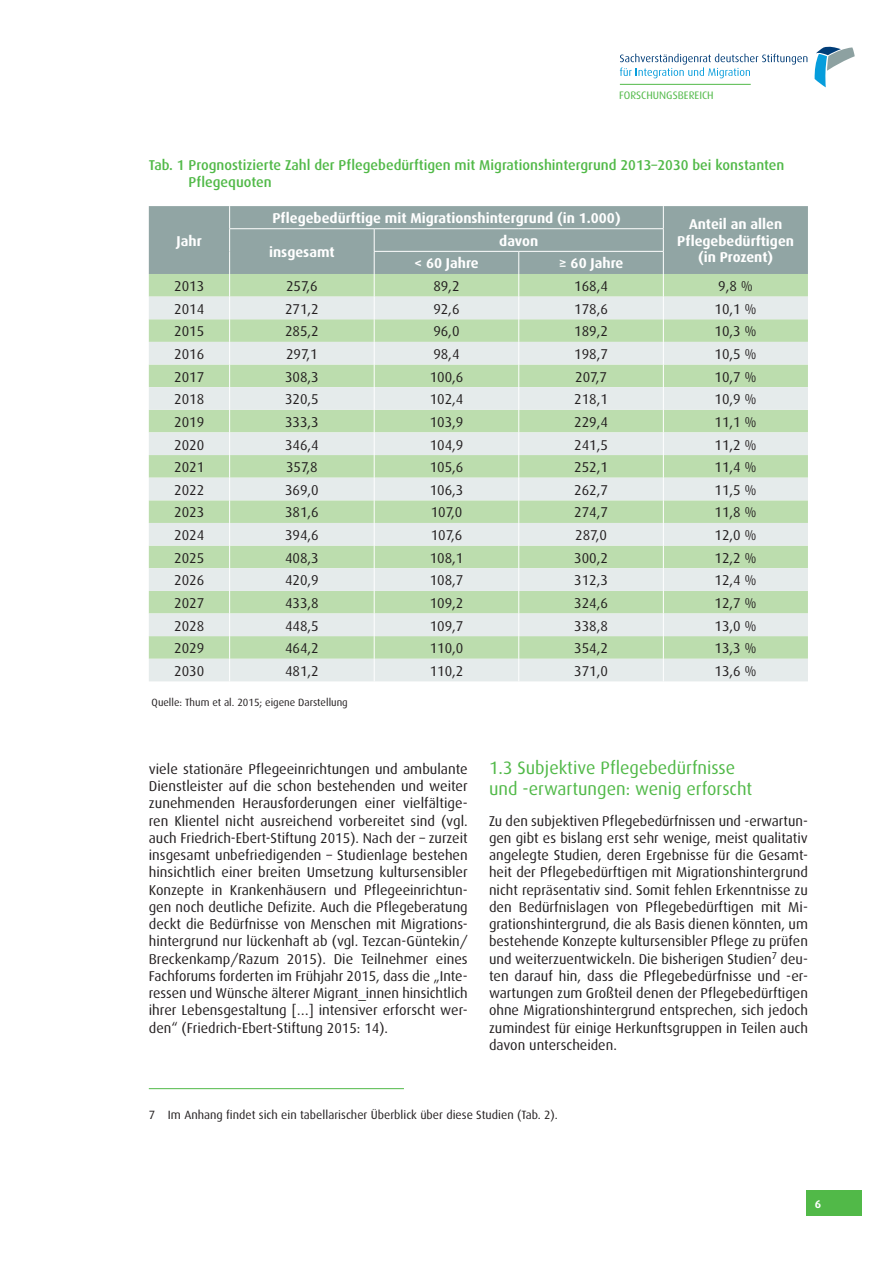
<style>
.page{position:relative;width:893px;height:1263px;background:#fff}
.page>*{position:absolute;margin:0;border:0;box-sizing:border-box;transform-origin:0 0}
.t1{font:18px/21px "Dax CE";color:#51b948}
.t2{font:14.25px/17.2px "Dax CE";color:#231f20;text-align:justify}
.t3{font:14.25px/17.2px "Dax Turk";color:#231f20;text-align:justify}
.t4{font:700 14.25px/16.5px "Dax CE";color:#fff;text-align:center}
.t5{font:500 14.25px/17.2px "Dax CE";color:#51b948}
.t6{font:12px "Dax Turk";color:#231f20}
.t7{font:700 11.4px "Dax CE";color:#fff}
.t8{font:10.8px "Dax Turk";color:#51b948}
.t9{font:10.5px "Dax CE";color:#231f20}
</style>
<div class="page">
<div style="left:806px;top:1191px;width:56px;height:25px;background:#51b948"></div>
<svg style="left:814px;top:47px;width:41px;height:40px"></svg>
<svg style="left:620px;top:54px;width:187px;height:24px"></svg>
<hr style="left:620px;top:84px;width:131px;height:1px;background:#51b948">
<svg style="left:149px;top:206px;width:659px;height:475px;background:#c8dbc7"></svg>
<hr style="left:149px;top:1088px;width:255px;height:1px;background:#51b948">
<p class="t8" style="left:619px;top:89px;width:96px">FORSCHUNGSBEREICH</p>
<p class="t5" style="left:189px;top:156px;width:597px;text-indent:-40px">Tab. 1 Prognostizierte Zahl der Pflegebedürftigen mit Migrationshintergrund 2013–2030 bei konstanten<br>Pflegequoten</p>
<p class="t4" style="left:177px;top:232px;width:27px">Jahr</p>
<p class="t4" style="left:272px;top:209px;width:350px">Pflegebedürftige mit Migrationshintergrund (in 1.000)</p>
<p class="t4" style="left:677px;top:216px;width:118px">Anteil an allen<br>Pflegebedürftigen (in Prozent)</p>
<p class="t4" style="left:499px;top:232px;width:41px">davon</p>
<p class="t4" style="left:269px;top:243px;width:67px">insgesamt</p>
<p class="t4" style="left:414px;top:255px;width:66px">&lt; 60 Jahre</p>
<p class="t4" style="left:559px;top:255px;width:66px">≥ 60 Jahre</p>
<p class="t2" style="left:174px;top:277px;width:32px">2013</p>
<p class="t2" style="left:286px;top:277px;width:33px">257,6</p>
<p class="t2" style="left:433px;top:277px;width:28px">89,2</p>
<p class="t2" style="left:574px;top:277px;width:35px">168,4</p>
<p class="t2" style="left:718px;top:277px;width:36px">9,8 %</p>
<p class="t2" style="left:174px;top:300px;width:32px">2014</p>
<p class="t2" style="left:285px;top:300px;width:35px">271,2</p>
<p class="t2" style="left:433px;top:300px;width:28px">92,6</p>
<p class="t2" style="left:574px;top:300px;width:35px">178,6</p>
<p class="t2" style="left:714px;top:300px;width:44px">10,1 %</p>
<p class="t2" style="left:174px;top:322px;width:32px">2015</p>
<p class="t2" style="left:285px;top:322px;width:35px">285,2</p>
<p class="t2" style="left:433px;top:322px;width:28px">96,0</p>
<p class="t2" style="left:574px;top:322px;width:35px">189,2</p>
<p class="t2" style="left:714px;top:322px;width:44px">10,3 %</p>
<p class="t2" style="left:174px;top:345px;width:32px">2016</p>
<p class="t2" style="left:286px;top:345px;width:33px">297,1</p>
<p class="t2" style="left:433px;top:345px;width:28px">98,4</p>
<p class="t2" style="left:574px;top:345px;width:35px">198,7</p>
<p class="t2" style="left:714px;top:345px;width:44px">10,5 %</p>
<p class="t2" style="left:174px;top:368px;width:32px">2017</p>
<p class="t2" style="left:285px;top:368px;width:35px">308,3</p>
<p class="t2" style="left:430px;top:368px;width:35px">100,6</p>
<p class="t2" style="left:575px;top:368px;width:33px">207,7</p>
<p class="t2" style="left:714px;top:368px;width:44px">10,7 %</p>
<p class="t2" style="left:174px;top:390px;width:32px">2018</p>
<p class="t2" style="left:285px;top:390px;width:35px">320,5</p>
<p class="t2" style="left:430px;top:390px;width:35px">102,4</p>
<p class="t2" style="left:574px;top:390px;width:35px">218,1</p>
<p class="t2" style="left:714px;top:390px;width:44px">10,9 %</p>
<p class="t2" style="left:174px;top:413px;width:32px">2019</p>
<p class="t2" style="left:285px;top:413px;width:35px">333,3</p>
<p class="t2" style="left:430px;top:413px;width:35px">103,9</p>
<p class="t2" style="left:574px;top:413px;width:35px">229,4</p>
<p class="t2" style="left:714px;top:413px;width:44px">11,1 %</p>
<p class="t2" style="left:174px;top:435px;width:32px">2020</p>
<p class="t2" style="left:285px;top:435px;width:35px">346,4</p>
<p class="t2" style="left:430px;top:435px;width:35px">104,9</p>
<p class="t2" style="left:574px;top:435px;width:35px">241,5</p>
<p class="t2" style="left:714px;top:435px;width:44px">11,2 %</p>
<p class="t2" style="left:174px;top:458px;width:32px">2021</p>
<p class="t2" style="left:286px;top:458px;width:33px">357,8</p>
<p class="t2" style="left:430px;top:458px;width:35px">105,6</p>
<p class="t2" style="left:574px;top:458px;width:35px">252,1</p>
<p class="t2" style="left:714px;top:458px;width:44px">11,4 %</p>
<p class="t2" style="left:174px;top:481px;width:32px">2022</p>
<p class="t2" style="left:285px;top:481px;width:35px">369,0</p>
<p class="t2" style="left:430px;top:481px;width:35px">106,3</p>
<p class="t2" style="left:574px;top:481px;width:35px">262,7</p>
<p class="t2" style="left:714px;top:481px;width:44px">11,5 %</p>
<p class="t2" style="left:174px;top:503px;width:32px">2023</p>
<p class="t2" style="left:285px;top:503px;width:35px">381,6</p>
<p class="t2" style="left:431px;top:503px;width:33px">107,0</p>
<p class="t2" style="left:574px;top:503px;width:35px">274,7</p>
<p class="t2" style="left:714px;top:503px;width:44px">11,8 %</p>
<p class="t2" style="left:174px;top:526px;width:32px">2024</p>
<p class="t2" style="left:285px;top:526px;width:35px">394,6</p>
<p class="t2" style="left:431px;top:526px;width:33px">107,6</p>
<p class="t2" style="left:575px;top:526px;width:33px">287,0</p>
<p class="t2" style="left:714px;top:526px;width:44px">12,0 %</p>
<p class="t2" style="left:174px;top:549px;width:32px">2025</p>
<p class="t2" style="left:285px;top:549px;width:35px">408,3</p>
<p class="t2" style="left:430px;top:549px;width:35px">108,1</p>
<p class="t2" style="left:574px;top:549px;width:35px">300,2</p>
<p class="t2" style="left:714px;top:549px;width:44px">12,2 %</p>
<p class="t2" style="left:174px;top:571px;width:32px">2026</p>
<p class="t2" style="left:285px;top:571px;width:35px">420,9</p>
<p class="t2" style="left:430px;top:571px;width:35px">108,7</p>
<p class="t2" style="left:574px;top:571px;width:35px">312,3</p>
<p class="t2" style="left:714px;top:571px;width:44px">12,4 %</p>
<p class="t2" style="left:174px;top:594px;width:32px">2027</p>
<p class="t2" style="left:285px;top:594px;width:35px">433,8</p>
<p class="t2" style="left:430px;top:594px;width:35px">109,2</p>
<p class="t2" style="left:574px;top:594px;width:35px">324,6</p>
<p class="t2" style="left:714px;top:594px;width:44px">12,7 %</p>
<p class="t2" style="left:174px;top:616px;width:32px">2028</p>
<p class="t2" style="left:285px;top:616px;width:35px">448,5</p>
<p class="t2" style="left:430px;top:616px;width:35px">109,7</p>
<p class="t2" style="left:574px;top:616px;width:35px">338,8</p>
<p class="t2" style="left:714px;top:616px;width:44px">13,0 %</p>
<p class="t2" style="left:174px;top:639px;width:32px">2029</p>
<p class="t2" style="left:285px;top:639px;width:35px">464,2</p>
<p class="t2" style="left:430px;top:639px;width:35px">110,0</p>
<p class="t2" style="left:574px;top:639px;width:35px">354,2</p>
<p class="t2" style="left:714px;top:639px;width:44px">13,3 %</p>
<p class="t2" style="left:174px;top:662px;width:32px">2030</p>
<p class="t2" style="left:285px;top:662px;width:35px">481,2</p>
<p class="t2" style="left:430px;top:662px;width:35px">110,2</p>
<p class="t2" style="left:574px;top:662px;width:35px">371,0</p>
<p class="t2" style="left:714px;top:662px;width:44px">13,6 %</p>
<p class="t9" style="left:152px;top:696px;width:198px">Quelle: Thum et al. 2015; eigene Darstellung</p>
<p class="t3" style="left:149px;top:760px;width:320px">viele stationäre Pflegeeinrichtungen und ambulante Dienstleister auf die schon bestehenden und weiter zunehmenden Herausforderungen einer vielfältige&shy;ren Klientel nicht ausreichend vorbereitet sind (vgl. auch Friedrich-Ebert-Stiftung 2015). Nach der – zurzeit insgesamt unbefriedigenden – Studienlage bestehen hinsichtlich einer breiten Umsetzung kultursensibler Konzepte in Krankenhäusern und Pflegeeinrichtun&shy;gen noch deutliche Defizite. Auch die Pflegeberatung deckt die Bedürfnisse von Menschen mit Migrations&shy;hintergrund nur lückenhaft ab (vgl. Tezcan-Güntekin/ Breckenkamp/Razum 2015). Die Teilnehmer eines Fachforums forderten im Frühjahr 2015, dass die „Inte&shy;ressen und Wünsche älterer Migrant_innen hinsichtlich ihrer Lebensgestaltung […] intensiver erforscht wer&shy;den“ (Friedrich-Ebert-Stiftung 2015: 14).</p>
<p class="t1" style="left:489px;top:757px;width:265px">1.3 Subjektive Pflegebedürfnisse und -erwartungen: wenig erforscht</p>
<p class="t2" style="left:489px;top:812px;width:320px">Zu den subjektiven Pflegebedürfnissen und -erwartun&shy;gen gibt es bislang erst sehr wenige, meist qualitativ angelegte Studien, deren Ergebnisse für die Gesamt&shy;heit der Pflegebedürftigen mit Migrationshintergrund nicht repräsentativ sind. Somit fehlen Erkenntnisse zu den Bedürfnislagen von Pflegebedürftigen mit Mi&shy;grationshintergrund, die als Basis dienen könnten, um bestehende Konzepte kultursensibler Pflege zu prüfen und weiterzuentwickeln. Die bisherigen Studien<sup>7</sup> deu&shy;ten darauf hin, dass die Pflegebedürfnisse und -er&shy;wartungen zum Großteil denen der Pflegebedürftigen ohne Migrationshintergrund entsprechen, sich jedoch zumindest für einige Herkunftsgruppen in Teilen auch davon unterscheiden.</p>
<p class="t6" style="left:149px;top:1108px;width:410px">7 Im Anhang findet sich ein tabellarischer Überblick über diese Studien (Tab. 2).</p>
<p class="t7" style="left:815px;top:1196px;width:8px">6</p>
</div>
